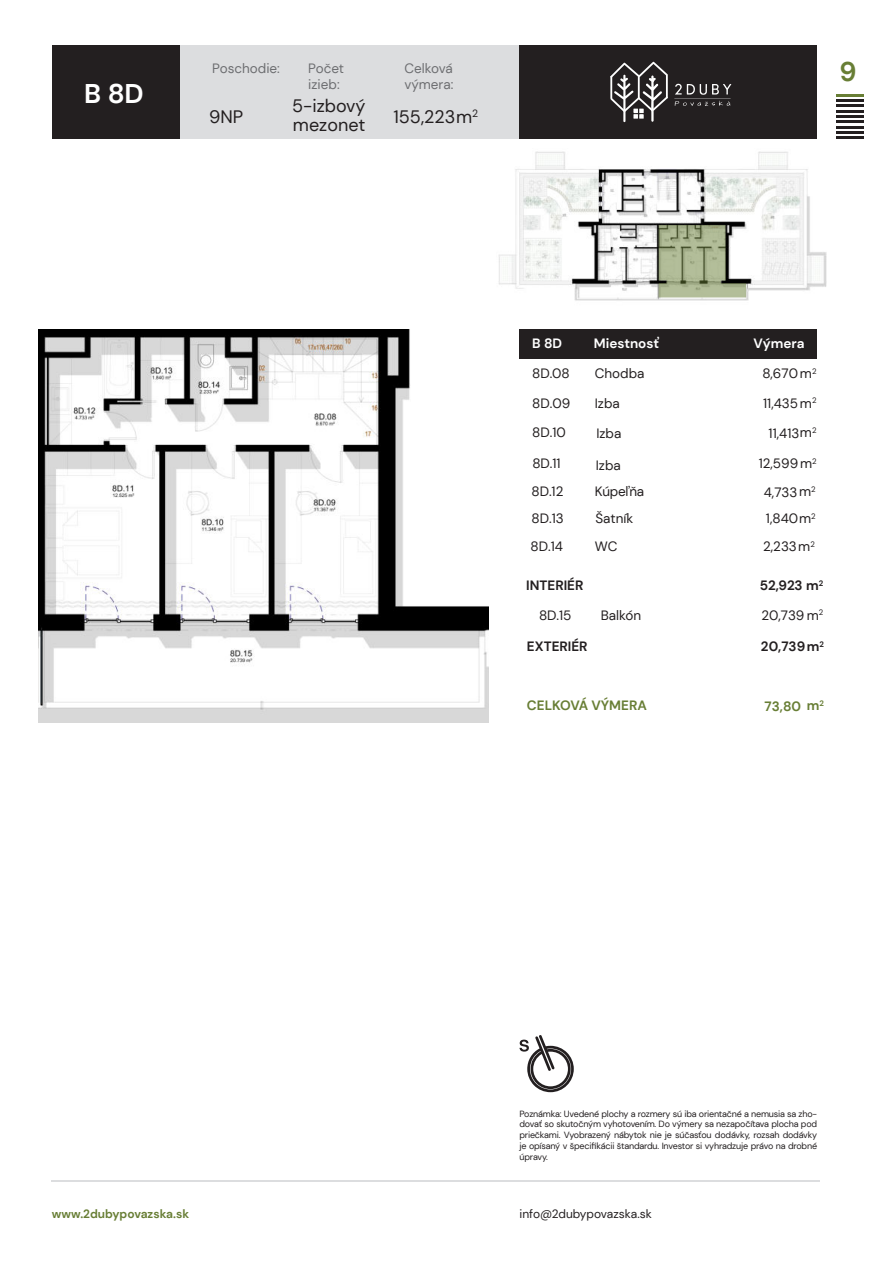
<style>
.page{position:relative;width:893px;height:1263px;background:#fff}
.page>*{position:absolute;margin:0;border:0;box-sizing:border-box;transform-origin:0 0}
.t1{font:700 27px "DM Sans";color:#fff}
.t2{font:700 27px "DM Sans";color:#687e35}
.t3{font:18px/18.5px "DM Sans";color:#231f20}
.t4{font:13.5px/29.7px "DM Sans";color:#231f20}
.t5{font:13.5px/16.2px "DM Sans";color:#6d6e71}
.t6{font:700 13.5px "DM Sans";color:#231f20}
.t7{font:700 13.5px "DM Sans";color:#687e35}
.t8{font:700 13.5px "DM Sans";color:#fff}
.t9{font:13.5px "DM Sans";letter-spacing:-.025em;color:#231f20}
.t10{font:12px "DM Sans";color:#231f20}
.t11{font:700 12px "DM Sans";color:#687e35}
.t12{font:9px/10.8px "DM Sans";letter-spacing:-.02em;color:#231f20;text-align:justify}
</style>
<div class="page">
<div style="left:52px;top:45px;width:468px;height:94px;background:#dcdddf"></div>
<div style="left:52px;top:45px;width:127px;height:94px;background:#231f20"></div>
<div style="left:519px;top:45px;width:298px;height:94px;background:#231f20"></div>
<svg style="left:674px;top:83px;width:57px;height:23px"></svg>
<svg style="left:610px;top:62px;width:58px;height:60px"></svg>
<hr style="left:836px;top:105px;width:27px;height:2px;background:#231f20">
<hr style="left:836px;top:99px;width:27px;height:2px;background:#231f20">
<hr style="left:836px;top:94px;width:27px;height:2px;background:#687e35">
<hr style="left:836px;top:110px;width:27px;height:2px;background:#231f20">
<hr style="left:836px;top:115px;width:27px;height:2px;background:#231f20">
<hr style="left:836px;top:121px;width:27px;height:2px;background:#231f20">
<hr style="left:836px;top:126px;width:27px;height:2px;background:#231f20">
<hr style="left:836px;top:131px;width:27px;height:2px;background:#231f20">
<hr style="left:836px;top:137px;width:27px;height:2px;background:#231f20">
<hr style="left:52px;top:1180px;width:768px;height:1px;background:#dcdddf">
<div style="left:519px;top:329px;width:298px;height:29px;background:#231f20"></div>
<svg style="left:519px;top:1035px;width:55px;height:57px"></svg>
<hr style="left:836px;top:132px;width:27px;height:2px;background:#231f20">
<img style="left:498px;top:151px;width:329px;height:150px">
<img style="left:38px;top:330px;width:450px;height:392px">
<svg style="left:659px;top:225px;width:87px;height:72px;background:#a8b093"></svg>
<h1 class="t1" style="left:84px;top:77px;width:61px">B 8D</h1>
<h3 class="t5" style="left:212px;top:60px;width:69px">Poschodie:</h3>
<h3 class="t5" style="left:308px;top:60px;width:37px">Počet izieb:</h3>
<h3 class="t5" style="left:404px;top:60px;width:51px">Celková výmera:</h3>
<h2 class="t3" style="left:209px;top:108px;width:36px">9NP</h2>
<h2 class="t3" style="left:292px;top:97px;width:75px">5-izbový mezonet</h2>
<h2 class="t3" style="left:393px;top:108px;width:86px">155,223m<sup>2</sup></h2>
<h1 class="t2" style="left:839px;top:55px;width:19px">9</h1>
<h3 class="t8" style="left:532px;top:335px;width:31px">B 8D</h3>
<h3 class="t8" style="left:594px;top:335px;width:67px">Miestnosť</h3>
<h3 class="t8" style="left:753px;top:335px;width:53px">Výmera</h3>
<h3 class="t4" style="left:532px;top:359px;width:39px">8D.08</h3>
<h3 class="t4" style="left:595px;top:358px;width:51px">Chodba</h3>
<h3 class="t4" style="left:762px;top:359px;width:56px">8,670m<sup>2</sup></h3>
<h3 class="t4" style="left:532px;top:388px;width:40px">8D.09</h3>
<h3 class="t4" style="left:763px;top:388px;width:55px">11,435m<sup>2</sup></h3>
<h3 class="t4" style="left:595px;top:388px;width:28px">Izba<br>Izba</h3>
<h3 class="t4" style="left:532px;top:418px;width:35px">8D.10</h3>
<h3 class="t4" style="left:769px;top:418px;width:49px">11,413m<sup>2</sup></h3>
<h3 class="t4" style="left:532px;top:449px;width:30px">8D.11</h3>
<h3 class="t4" style="left:596px;top:450px;width:27px">Izba</h3>
<h3 class="t4" style="left:759px;top:449px;width:59px">12,599m<sup>2</sup></h3>
<h3 class="t4" style="left:531px;top:477px;width:33px">8D.12</h3>
<h3 class="t9" style="left:595px;top:483px;width:51px">Kúpeľňa</h3>
<h3 class="t4" style="left:764px;top:477px;width:53px">4,733m<sup>2</sup></h3>
<h3 class="t4" style="left:531px;top:504px;width:34px">8D.13</h3>
<h3 class="t4" style="left:595px;top:504px;width:39px">Šatník</h3>
<h3 class="t4" style="left:766px;top:504px;width:51px">1,840m<sup>2</sup></h3>
<h3 class="t4" style="left:531px;top:532px;width:34px">8D.14</h3>
<h3 class="t4" style="left:763px;top:532px;width:53px">2,233m<sup>2</sup></h3>
<h3 class="t4" style="left:595px;top:532px;width:24px">WC</h3>
<h3 class="t6" style="left:526px;top:577px;width:59px">INTERIÉR</h3>
<h3 class="t6" style="left:760px;top:577px;width:65px">52,923 m<sup>2</sup></h3>
<h3 class="t4" style="left:539px;top:600px;width:34px">8D.15</h3>
<h3 class="t4" style="left:601px;top:600px;width:42px">Balkón</h3>
<h3 class="t4" style="left:761px;top:600px;width:63px">20,739 m<sup>2</sup></h3>
<h3 class="t6" style="left:527px;top:638px;width:62px">EXTERIÉR</h3>
<h3 class="t6" style="left:761px;top:638px;width:65px">20,739 m<sup>2</sup></h3>
<h3 class="t7" style="left:527px;top:698px;width:121px">CELKOVÁ VÝMERA</h3>
<h3 class="t7" style="left:765px;top:698px;width:61px">73,80 m<sup>2</sup></h3>
<p class="t12" style="left:519px;top:1108px;width:299px">Poznámka: Uvedené plochy a rozmery sú iba orientačné a nemusia sa zho&shy;dovať so skutočným vyhotovením. Do výmery sa nezapočítava plocha pod priečkami. Vyobrazený nábytok nie je súčasťou dodávky, rozsah dodávky je opísaný v špecifikácii štandardu. Investor si vyhradzuje právo na drobné úpravy.</p>
<h3 class="t11" style="left:52px;top:1206px;width:139px">www.2dubypovazska.sk</h3>
<h3 class="t10" style="left:519px;top:1207px;width:134px">info@2dubypovazska.sk</h3>
</div>
